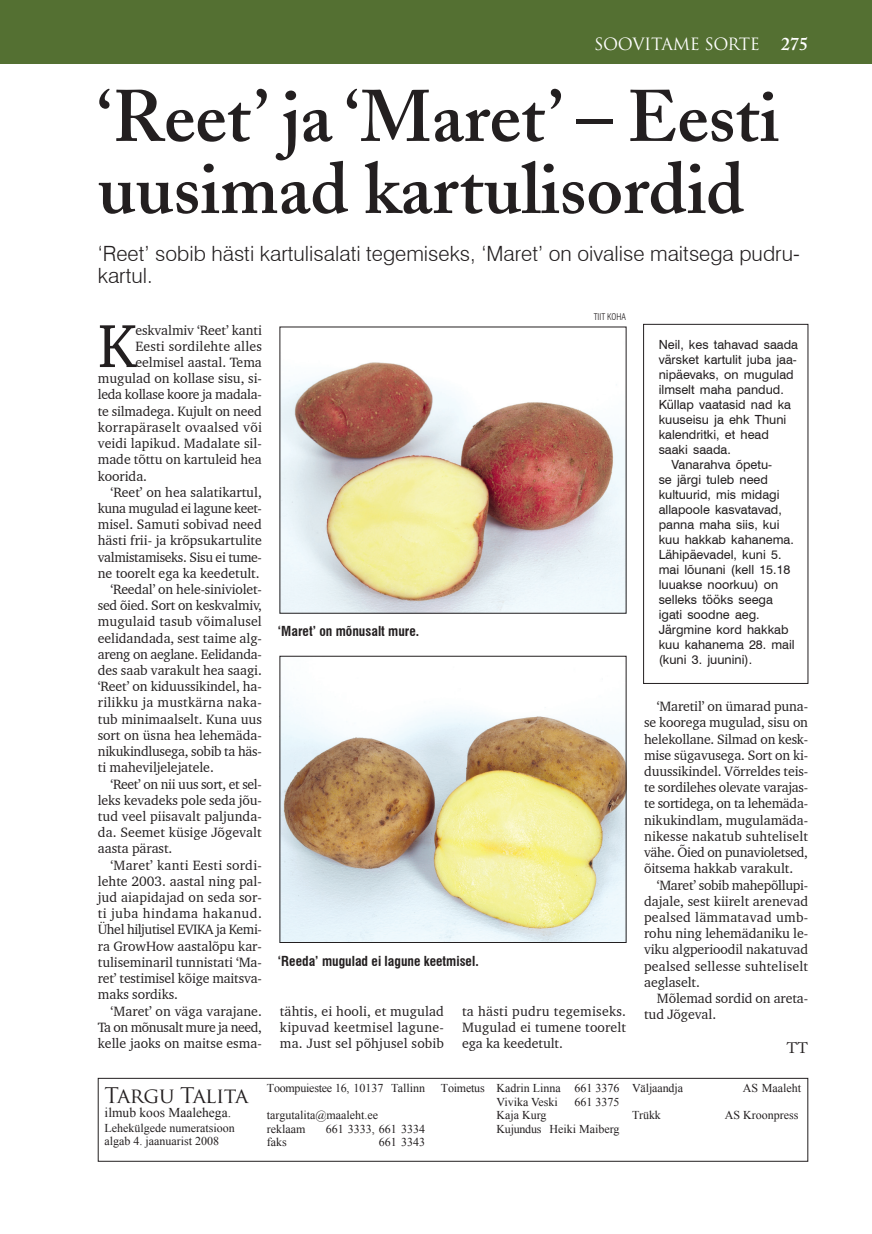
<style>
.page{position:relative;width:872px;height:1234px;background:#fff}
.page>*{position:absolute;margin:0;border:0;box-sizing:border-box;transform-origin:0 0}
.t1{font:600 72px/72px "Adobe Caslon";color:#231f20}
.t2{font:62.1px "Charter BT";color:#231f20}
.t3{font:300 21px/22.5px "Swiss 721 BT";color:#231f20}
.t4{font:21px "Trajan Pro";letter-spacing:-.025em;color:#231f20}
.t5{font:16.5px "Trajan Pro";letter-spacing:-.025em;color:#fff}
.t6{font:15px "Adobe Caslon Pro";color:#231f20}
.t7{font:13.8px/16.2px "Charter BT";letter-spacing:-.005em;color:#231f20;text-align:justify}
.t8{font:13.8px "Charter BT";letter-spacing:-.025em;color:#231f20}
.t9{font:13.8px "Charter BT";letter-spacing:.02em;color:#231f20}
.t10{font:13.8px "Charter BT";letter-spacing:-.03em;color:#231f20}
.t11{font:13.8px "Charter BT";letter-spacing:.015em;color:#231f20}
.t12{font:13.8px "Charter BT";letter-spacing:.03em;color:#231f20}
.t13{font:700 condensed 13.5px "Swiss 721 BT";color:#231f20}
.t14{font:13.5px "Times New Roman";color:#231f20}
.t15{font:12.6px "Swiss 721 BT";color:#231f20}
.t16{font:12px/13.5px "Times New Roman";color:#231f20}
.t17{font:12px "Times New Roman";letter-spacing:-.02em;color:#231f20}
.t18{font:300 condensed 9px "Swiss 721 BT";color:#231f20}
.s1{font-family:"Adobe Caslon";font-weight:600;font-size:18px}
</style>
<div class="page">
<div style="left:98px;top:1077px;width:710px;height:84px;border:1px solid #231f20"></div>
<div style="left:0;top:0;width:872px;height:64px;background:#547032"></div>
<div style="left:643px;top:324px;width:165px;height:359px;border:1px solid #231f20"></div>
<img style="left:282px;top:362px;width:342px;height:249px">
<img style="left:282px;top:700px;width:342px;height:240px">
<p class="t5" style="left:594px;top:33px;width:215px">SOOVITAME SORTE <span class="s1">275</span></p>
<h1 class="t1" style="left:98px;top:81px;width:682px">‘Reet’ ja ‘Maret’ – Eesti uusimad kartulisordid</h1>
<h3 class="t3" style="left:98px;top:242px;width:703px">‘Reet’ sobib hästi kartulisalati tegemiseks, ‘Maret’ on oivalise maitsega pudru&shy;kartul.</h3>
<h2 class="t2" style="left:98px;top:307px;width:39px">K</h2>
<p class="t7" style="left:135px;top:321px;width:128px">eskvalmiv ‘Reet’ kanti</p>
<p class="t7" style="left:135px;top:337px;width:128px">Eesti sordilehte alles</p>
<p class="t7" style="left:135px;top:354px;width:128px">eelmisel aastal. Tema</p>
<p class="t7" style="left:98px;top:370px;width:166px">mugulad on kollase sisu, si-</p>
<p class="t7" style="left:98px;top:386px;width:166px">leda kollase koore ja madala-</p>
<p class="t7" style="left:98px;top:402px;width:165px">te silmadega. Kujult on need</p>
<p class="t9" style="left:98px;top:418px;width:166px">korrapäraselt ovaalsed või</p>
<p class="t7" style="left:98px;top:435px;width:166px">veidi lapikud. Madalate sil-</p>
<p class="t7" style="left:98px;top:451px;width:165px">made tõttu on kartuleid hea</p>
<p class="t7" style="left:98px;top:467px;width:51px">koorida.</p>
<p class="t7" style="left:111px;top:483px;width:153px">‘Reet’ on hea salatikartul,</p>
<p class="t10" style="left:98px;top:499px;width:166px">kuna mugulad ei lagune keet-</p>
<p class="t7" style="left:98px;top:516px;width:165px">misel. Samuti sobivad need</p>
<p class="t7" style="left:98px;top:532px;width:166px">hästi frii- ja krõpsukartulite</p>
<p class="t8" style="left:98px;top:548px;width:166px">valmistamiseks. Sisu ei tume-</p>
<p class="t7" style="left:98px;top:564px;width:163px">ne toorelt ega ka keedetult.</p>
<p class="t7" style="left:111px;top:580px;width:153px">‘Reedal’ on hele-siniviolet-</p>
<p class="t7" style="left:98px;top:597px;width:165px">sed õied. Sort on keskvalmiv,</p>
<p class="t7" style="left:98px;top:613px;width:165px">mugulaid tasub võimalusel</p>
<p class="t7" style="left:98px;top:629px;width:166px">eelidandada, sest taime alg-</p>
<p class="t8" style="left:98px;top:645px;width:166px">areng on aeglane. Eelidanda-</p>
<p class="t7" style="left:98px;top:661px;width:166px">des saab varakult hea saagi.</p>
<p class="t7" style="left:98px;top:678px;width:166px">‘Reet’ on kiduussikindel, ha-</p>
<p class="t9" style="left:98px;top:694px;width:166px">rilikku ja mustkärna naka-</p>
<p class="t7" style="left:98px;top:710px;width:166px">tub minimaalselt. Kuna uus</p>
<p class="t7" style="left:98px;top:726px;width:166px">sort on üsna hea lehemäda-</p>
<p class="t7" style="left:98px;top:742px;width:166px">nikukindlusega, sobib ta häs-</p>
<p class="t7" style="left:98px;top:759px;width:117px">ti maheviljelejatele.</p>
<p class="t8" style="left:111px;top:775px;width:153px">‘Reet’ on nii uus sort, et sel-</p>
<p class="t7" style="left:98px;top:791px;width:166px">leks kevadeks pole seda jõu-</p>
<p class="t7" style="left:98px;top:807px;width:166px">tud veel piisavalt paljunda-</p>
<p class="t7" style="left:98px;top:823px;width:165px">da. Seemet küsige Jõgevalt</p>
<p class="t7" style="left:98px;top:840px;width:76px">aasta pärast.</p>
<p class="t11" style="left:111px;top:856px;width:153px">‘Maret’ kanti Eesti sordi-</p>
<p class="t7" style="left:98px;top:872px;width:166px">lehte 2003. aastal ning pal-</p>
<p class="t7" style="left:98px;top:888px;width:166px">jud aiapidajad on seda sor-</p>
<p class="t12" style="left:98px;top:904px;width:165px">ti juba hindama hakanud.</p>
<p class="t8" style="left:98px;top:920px;width:166px">Ühel hiljutisel EVIKA ja Kemi-</p>
<p class="t7" style="left:98px;top:937px;width:166px">ra GrowHow aastalõpu kar-</p>
<p class="t7" style="left:98px;top:953px;width:166px">tuliseminaril tunnistati ‘Ma-</p>
<p class="t7" style="left:98px;top:969px;width:166px">ret’ testimisel kõige maitsva-</p>
<p class="t7" style="left:98px;top:985px;width:82px">maks sordiks.</p>
<p class="t7" style="left:111px;top:1002px;width:153px">‘Maret’ on väga varajane.</p>
<p class="t10" style="left:98px;top:1018px;width:165px">Ta on mõnusalt mure ja need,</p>
<p class="t7" style="left:98px;top:1034px;width:166px">kelle jaoks on maitse esma-</p>
<p class="t13" style="left:278px;top:623px;width:143px">‘Maret’ on mõnusalt mure.</p>
<p class="t18" style="left:594px;top:311px;width:34px">TIIT KOHA</p>
<p class="t13" style="left:278px;top:952px;width:202px">‘Reeda’ mugulad ei lagune keetmisel.</p>
<p class="t7" style="left:280px;top:1002px;width:166px">tähtis, ei hooli, et mugulad kipuvad keetmisel lagune&shy;ma. Just sel põhjusel sobib</p>
<p class="t7" style="left:462px;top:1002px;width:166px">ta hästi pudru tegemiseks.<br>Mugulad ei tumene toorelt ega ka keedetult.</p>
<p class="t15" style="left:658px;top:337px;width:141px">Neil, kes tahavad saada</p>
<p class="t15" style="left:658px;top:352px;width:140px">värsket kartulit juba jaa-</p>
<p class="t15" style="left:658px;top:367px;width:136px">nipäevaks, on mugulad</p>
<p class="t15" style="left:658px;top:382px;width:127px">ilmselt maha pandud.</p>
<p class="t15" style="left:658px;top:397px;width:134px">Küllap vaatasid nad ka</p>
<p class="t15" style="left:658px;top:412px;width:129px">kuuseisu ja ehk Thuni</p>
<p class="t15" style="left:658px;top:427px;width:112px">kalendritki, et head</p>
<p class="t15" style="left:658px;top:442px;width:74px">saaki saada.</p>
<p class="t15" style="left:671px;top:457px;width:102px">Vanarahva õpetu-</p>
<p class="t15" style="left:658px;top:472px;width:111px">se järgi tuleb need</p>
<p class="t15" style="left:658px;top:487px;width:122px">kultuurid, mis midagi</p>
<p class="t15" style="left:658px;top:502px;width:125px">allapoole kasvatavad,</p>
<p class="t15" style="left:658px;top:517px;width:122px">panna maha siis, kui</p>
<p class="t15" style="left:658px;top:532px;width:137px">kuu hakkab kahanema.</p>
<p class="t15" style="left:658px;top:547px;width:124px">Lähipäevadel, kuni 5.</p>
<p class="t15" style="left:658px;top:562px;width:133px">mai lõunani (kell 15.18</p>
<p class="t15" style="left:658px;top:577px;width:121px">luuakse noorkuu) on</p>
<p class="t15" style="left:658px;top:592px;width:116px">selleks tööks seega</p>
<p class="t15" style="left:658px;top:607px;width:102px">igati soodne aeg.</p>
<p class="t15" style="left:658px;top:622px;width:131px">Järgmine kord hakkab</p>
<p class="t15" style="left:658px;top:637px;width:138px">kuu kahanema 28. mail</p>
<p class="t15" style="left:658px;top:652px;width:95px">(kuni 3. juunini).</p>
<p class="t7" style="left:644px;top:698px;width:166px;text-indent:13px">‘Maretil’ on ümarad puna&shy;se koorega mugulad, sisu on helekollane. Silmad on kesk&shy;mise sügavusega. Sort on ki&shy;duussikindel. Võrreldes teis&shy;te sordilehes olevate varajas&shy;te sortidega, on ta lehemäda&shy;nikukindlam, mugulamäda&shy;nikesse nakatub suhteliselt vähe. Õied on punavioletsed, õitsema hakkab varakult.</p>
<p class="t7" style="left:644px;top:876px;width:166px;text-indent:13px">‘Maret’ sobib mahepõllupi&shy;dajale, sest kiirelt arenevad pealsed lämmatavad umb&shy;rohu ning lehemädaniku le&shy;viku algperioodil nakatuvad pealsed sellesse suhteliselt aeglaselt.</p>
<p class="t7" style="left:644px;top:989px;width:166px;text-indent:13px">Mõlemad sordid on areta&shy;tud Jõgeval.</p>
<p class="t6" style="left:786px;top:1039px;width:23px">TT</p>
<h3 class="t4" style="left:105px;top:1081px;width:145px">Targu Talita</h3>
<p class="t14" style="left:105px;top:1102px;width:128px">ilmub koos Maalehega.</p>
<p class="t16" style="left:105px;top:1120px;width:132px">Lehekülgede numeratsioon algab 4. jaanuarist 2008</p>
<p class="t17" style="left:267px;top:1079px;width:160px">Toompuiestee 16, 10137 Tallinn</p>
<p class="t16" style="left:267px;top:1107px;width:113px">targutalita@maaleht.ee reklaam</p>
<p class="t16" style="left:326px;top:1121px;width:101px">661 3333, 661 3334</p>
<p class="t16" style="left:267px;top:1134px;width:21px">faks</p>
<p class="t16" style="left:379px;top:1134px;width:48px">661 3343</p>
<p class="t16" style="left:441px;top:1080px;width:180px;text-align:center">Toimetus Kadrin Linna 661 3376<br>Vivika Veski</p>
<p class="t16" style="left:574px;top:1094px;width:46px">661 3375</p>
<p class="t16" style="left:496px;top:1107px;width:124px">Kaja Kurg<br>Kujundus Heiki Maiberg</p>
<p class="t16" style="left:632px;top:1080px;width:52px">Väl-jaand-ja</p>
<p class="t16" style="left:742px;top:1080px;width:60px">AS Maaleht</p>
<p class="t16" style="left:632px;top:1107px;width:30px">Trükk</p>
<p class="t16" style="left:725px;top:1107px;width:75px">AS Kroonpress</p>
</div>
